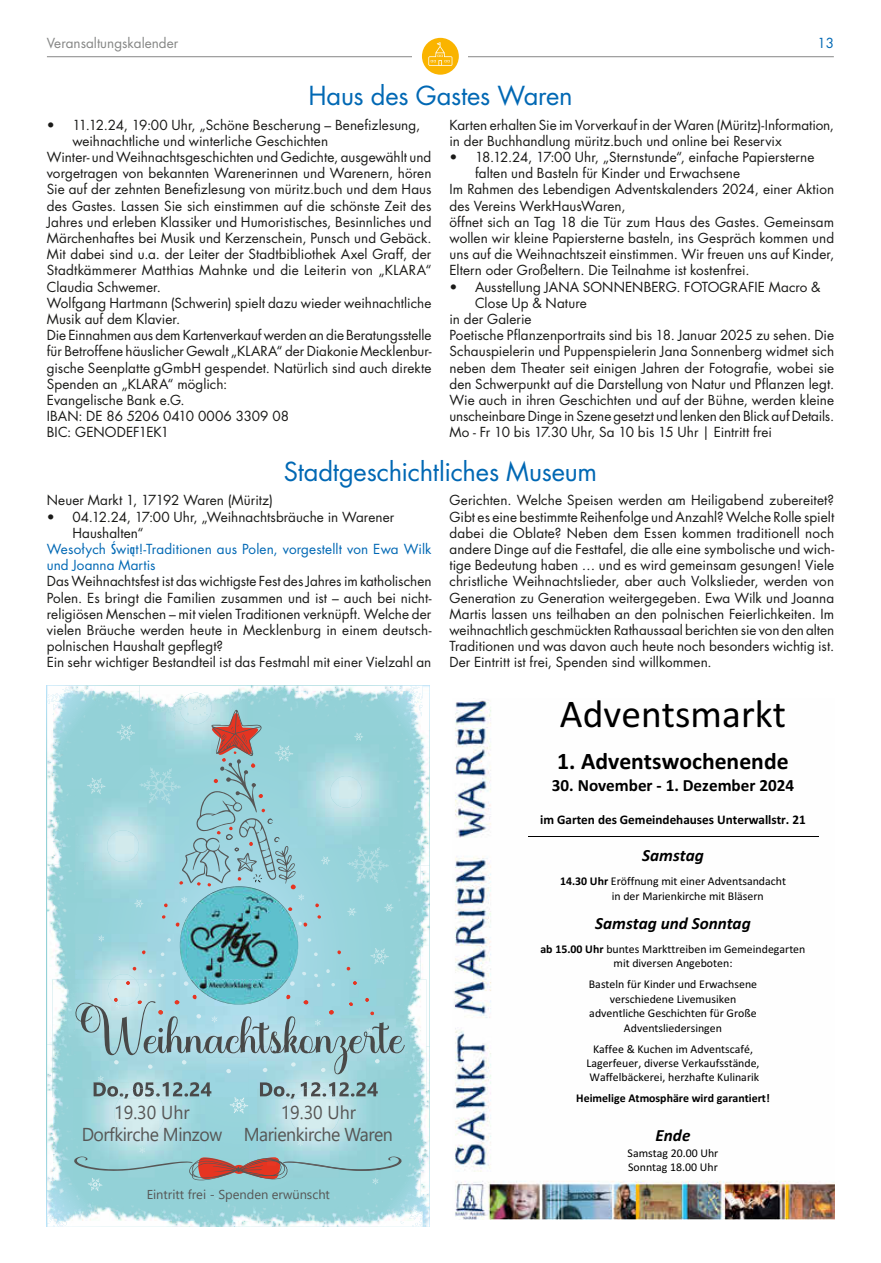
<style>
.page{position:relative;width:881px;height:1263px;background:#fff}
.page>*{position:absolute;margin:0;border:0;box-sizing:border-box;transform-origin:0 0}
.t1{font:63px "Baliana";color:#494948}
.t2{font:39.45px "Mdycwl Calibri";color:#000}
.t3{font:25.5px "Futura LT";letter-spacing:-.005em;color:#0068b4}
.t4{font:700 23.7px "Dhmnhx Calibri";color:#000}
.t5{font:18.6px/22.4px "Segoe UI";letter-spacing:-.025em;color:#565655;text-align:center;scale:.95 1}
.t6{font:italic 700 17.1px "Jnvgxh Calibri";color:#000}
.t7{font:700 17.1px "Dhmnhx Calibri";color:#000}
.t8{font:13.5px/16.2px "Futura LT";letter-spacing:.005em;color:#1a1a18}
.t9{font:13.5px "Futura LT";letter-spacing:.005em;color:#0068b4}
.t10{font:13.5px "Futura LT";color:#868786}
.t11{font:700 13.2px "Dhmnhx Calibri";color:#000}
.t12{font:12.9px "Segoe UI";color:#565655}
.t13{font:11.85px/14.4px "Mdycwl Calibri";color:#000;text-align:center}
.t14{font:700 11.85px "Dhmnhx Calibri";color:#000}
.s1{font-family:"Futura";font-weight:500;font-stretch:condensed}
.s2{font-family:"Dhmnhx Calibri";font-weight:700}
</style>
<div class="page">
<hr style="left:47px;top:56px;width:786px;height:1px;background:#868786">
<div style="left:412px;top:47px;width:55px;height:19px;background:#fff"></div>
<div style="left:422px;top:38px;width:36px;height:37px;background:#fab400;border-radius:50%"></div>
<svg style="left:428px;top:42px;width:24px;height:24px"></svg>
<img style="left:453px;top:700px;width:380px;height:520px">
<hr style="left:527px;top:837px;width:290px;height:1px;background:#000">
<img style="left:47px;top:685px;width:1px;height:131px">
<img style="left:47px;top:816px;width:1px;height:229px">
<svg style="left:48px;top:685px;width:375px;height:542px;background:#a4d3d9"></svg>
<p class="t10" style="left:47px;top:35px;width:133px">Veransaltungskalender</p>
<p class="t9" style="left:817px;top:35px;width:18px">13</p>
<h3 class="t3" style="left:308px;top:79px;width:265px">Haus des Gastes Waren</h3>
<p class="t8" style="left:47px;top:117px;width:375px">• 11.12.24, 19:00 Uhr, „Schöne Bescherung – Benefizlesung,</p>
<p class="t8" style="left:72px;top:133px;width:257px">weihnachtliche und winterliche Geschichten</p>
<p class="t8" style="left:47px;top:149px;width:386px">Winter- und Weihnachtsgeschichten und Gedichte, ausgewählt und</p>
<p class="t8" style="left:47px;top:165px;width:386px">vorgetragen von bekannten Warenerinnen und Warenern, hören</p>
<p class="t8" style="left:47px;top:181px;width:386px">Sie auf der zehnten Benefizlesung von müritz.buch und dem Haus</p>
<p class="t8" style="left:47px;top:198px;width:386px">des Gastes. Lassen Sie sich einstimmen auf die schönste Zeit des</p>
<p class="t8" style="left:47px;top:214px;width:386px">Jahres und erleben Klassiker und Humoristisches, Besinnliches und</p>
<p class="t8" style="left:47px;top:230px;width:386px">Märchenhaftes bei Musik und Kerzenschein, Punsch und Gebäck.</p>
<p class="t8" style="left:47px;top:246px;width:386px">Mit dabei sind u.a. der Leiter der Stadtbibliothek Axel Graff, der</p>
<p class="t8" style="left:47px;top:262px;width:386px">Stadtkämmerer Matthias Mahnke und die Leiterin von „KLARA“</p>
<p class="t8" style="left:47px;top:279px;width:116px">Claudia Schwemer.</p>
<p class="t8" style="left:47px;top:295px;width:386px">Wolfgang Hartmann (Schwerin) spielt dazu wieder weihnachtliche</p>
<p class="t8" style="left:47px;top:311px;width:135px">Musik auf dem Klavier.</p>
<p class="t8" style="left:47px;top:327px;width:386px">Die Einnahmen aus dem Kartenverkauf werden an die Beratungsstelle</p>
<p class="t8" style="left:47px;top:343px;width:386px">für Betroffene häuslicher Gewalt „KLARA“ der Diakonie Mecklenbur-</p>
<p class="t8" style="left:47px;top:360px;width:386px">gische Seenplatte gGmbH gespendet. Natürlich sind auch direkte</p>
<p class="t8" style="left:47px;top:376px;width:182px">Spenden an „KLARA“ möglich:</p>
<p class="t8" style="left:47px;top:392px;width:139px">Evangelische Bank e.G.</p>
<p class="t8" style="left:47px;top:408px;width:243px">IBAN: DE 86 5206 0410 0006 3309 08</p>
<p class="t8" style="left:47px;top:424px;width:124px">BIC: GENODEF1EK1</p>
<p class="t8" style="left:449px;top:117px;width:386px">Karten erhalten Sie im Vorverkauf in der Waren (Müritz)-Information, in der Buchhandlung müritz.buch und online bei Reservix</p>
<p class="t8" style="left:449px;top:149px;width:366px">• 18.12.24, 17:00 Uhr, „Sternstunde“, einfache Papiersterne</p>
<p class="t8" style="left:475px;top:165px;width:266px">falten und Basteln für Kinder und Erwachsene</p>
<p class="t8" style="left:449px;top:181px;width:386px">Im Rahmen des Lebendigen Adventskalenders 2024, einer Aktion</p>
<p class="t8" style="left:449px;top:198px;width:177px">des Vereins WerkHausWaren,</p>
<p class="t8" style="left:449px;top:214px;width:386px">öffnet sich an Tag 18 die Tür zum Haus des Gastes. Gemeinsam</p>
<p class="t8" style="left:449px;top:230px;width:386px">wollen wir kleine Papiersterne basteln, ins Gespräch kommen und</p>
<p class="t8" style="left:449px;top:246px;width:386px">uns auf die Weihnachtszeit einstimmen. Wir freuen uns auf Kinder,</p>
<p class="t8" style="left:449px;top:262px;width:301px">Eltern oder Großeltern. Die Teilnahme ist kostenfrei.</p>
<p class="t8" style="left:449px;top:279px;width:372px">• Ausstellung JANA SONNENBERG. FOTOGRAFIE Macro &amp;</p>
<p class="t8" style="left:475px;top:295px;width:113px">Close Up &amp; Nature</p>
<p class="t8" style="left:449px;top:311px;width:83px">in der Galerie</p>
<p class="t8" style="left:449px;top:327px;width:386px">Poetische Pflanzenportraits sind bis 18. Januar 2025 zu sehen. Die</p>
<p class="t8" style="left:449px;top:343px;width:386px">Schauspielerin und Puppenspielerin Jana Sonnenberg widmet sich</p>
<p class="t8" style="left:449px;top:360px;width:386px">neben dem Theater seit einigen Jahren der Fotografie, wobei sie</p>
<p class="t8" style="left:449px;top:376px;width:386px">den Schwerpunkt auf die Darstellung von Natur und Pflanzen legt.</p>
<p class="t8" style="left:449px;top:392px;width:386px">Wie auch in ihren Geschichten und auf der Bühne, werden kleine</p>
<p class="t8" style="left:449px;top:408px;width:386px">unscheinbare Dinge in Szene gesetzt und lenken den Blick auf Details.</p>
<p class="t8" style="left:449px;top:424px;width:324px">Mo - Fr 10 bis 17.30 Uhr, Sa 10 bis 15 Uhr | Eintritt frei</p>
<h3 class="t3" style="left:284px;top:455px;width:315px">Stadtgeschichtliches Museum</h3>
<p class="t8" style="left:47px;top:492px;width:228px">Neuer Markt 1, 17192 Waren (Müritz)</p>
<p class="t8" style="left:47px;top:509px;width:349px">• 04.12.24, 17:00 Uhr, „Weihnachtsbräuche in Warener</p>
<p class="t8" style="left:72px;top:525px;width:73px">Haushalten“</p>
<p class="t9" style="left:47px;top:540px;width:386px">Wesołych <span class="s1">Ś</span>wi<span class="s1">ą</span>t!-Traditionen aus Polen, vorgestellt von Ewa Wilk</p>
<p class="t9" style="left:47px;top:557px;width:110px">und Joanna Martis</p>
<p class="t8" style="left:47px;top:573px;width:386px">Das Weihnachtsfest ist das wichtigste Fest des Jahres im katholischen Polen. Es bringt die Familien zusammen und ist – auch bei nicht&shy;religiösen Menschen – mit vielen Traditionen verknüpft. Welche der vielen Bräuche werden heute in Mecklenburg in einem deutsch&shy;polnischen Haushalt gepflegt?<br>Ein sehr wichtiger Bestandteil ist das Festmahl mit einer Vielzahl an</p>
<h1 class="t1" style="left:73px;top:994px;width:332px">Weihnachtskonzerte</h1>
<h3 class="t5" style="left:82px;top:1099px;width:149px">19.30 Uhr<br>Dorfkirche Minzow</h3>
<h3 class="t5" style="left:244px;top:1099px;width:158px">19.30 Uhr<br>Marienkirche Waren</h3>
<p class="t12" style="left:147px;top:1182px;width:185px">Eintritt frei - Spenden erwünscht</p>
<p class="t8" style="left:449px;top:492px;width:386px;text-align:justify">Gerichten. Welche Speisen werden am Heiligabend zubereitet?<br>Gibt es eine bestimmte Reihenfolge und Anzahl? Welche Rolle spielt dabei die Oblate? Neben dem Essen kommen traditionell noch andere Dinge auf die Festtafel, die alle eine symbolische und wich&shy;tige Bedeutung haben … und es wird gemeinsam gesungen! Viele christliche Weihnachtslieder, aber auch Volkslieder, werden von Generation zu Generation weitergegeben. Ewa Wilk und Joanna Martis lassen uns teilhaben an den polnischen Feierlichkeiten. Im weihnachtlich geschmückten Rathaussaal berichten sie von den alten Traditionen und was davon auch heute noch besonders wichtig ist.<br>Der Eintritt ist frei, Spenden sind willkommen.</p>
<h2 class="t2" style="left:559px;top:686px;width:227px">Adventsmarkt</h2>
<h3 class="t4" style="left:557px;top:744px;width:233px">1. Adventswochenende</h3>
<p class="t7" style="left:551px;top:773px;width:244px">30. November - 1. Dezember 2024</p>
<p class="t11" style="left:540px;top:811px;width:267px">im Garten des Gemeindehauses Unterwallstr. 21</p>
<p class="t6" style="left:642px;top:844px;width:63px">Samstag</p>
<p class="t13" style="left:611px;top:874px;width:176px;text-align:left;text-indent:-52px"><span class="s2">14.30 Uhr</span> Eröffnung mit einer Adventsandacht in der Marienkirche mit Bläsern</p>
<p class="t6" style="left:595px;top:911px;width:157px">Samstag und Sonntag</p>
<p class="t13" style="left:540px;top:941px;width:266px"><span class="s2">ab 15.00 Uhr</span> buntes Markttreiben im Gemeindegarten mit diversen Angeboten:</p>
<p class="t13" style="left:588px;top:977px;width:170px">Basteln für Kinder und Erwachsene verschiedene Livemusiken adventliche Geschichten für Große<br>Adventsliedersingen</p>
<p class="t13" style="left:586px;top:1041px;width:175px">Kaffee &amp; Kuchen im Adventscafé,<br>Lagerfeuer, diverse Verkaufsstände,<br>Waffelbäckerei, herzhafte Kulinarik</p>
<p class="t14" style="left:576px;top:1090px;width:195px">Heimelige Atmosphäre wird garantiert!</p>
<p class="t6" style="left:655px;top:1123px;width:36px">Ende</p>
<p class="t13" style="left:627px;top:1145px;width:92px;text-align:left">Samstag 20.00 Uhr<br>Sonntag 18.00 Uhr</p>
</div>
